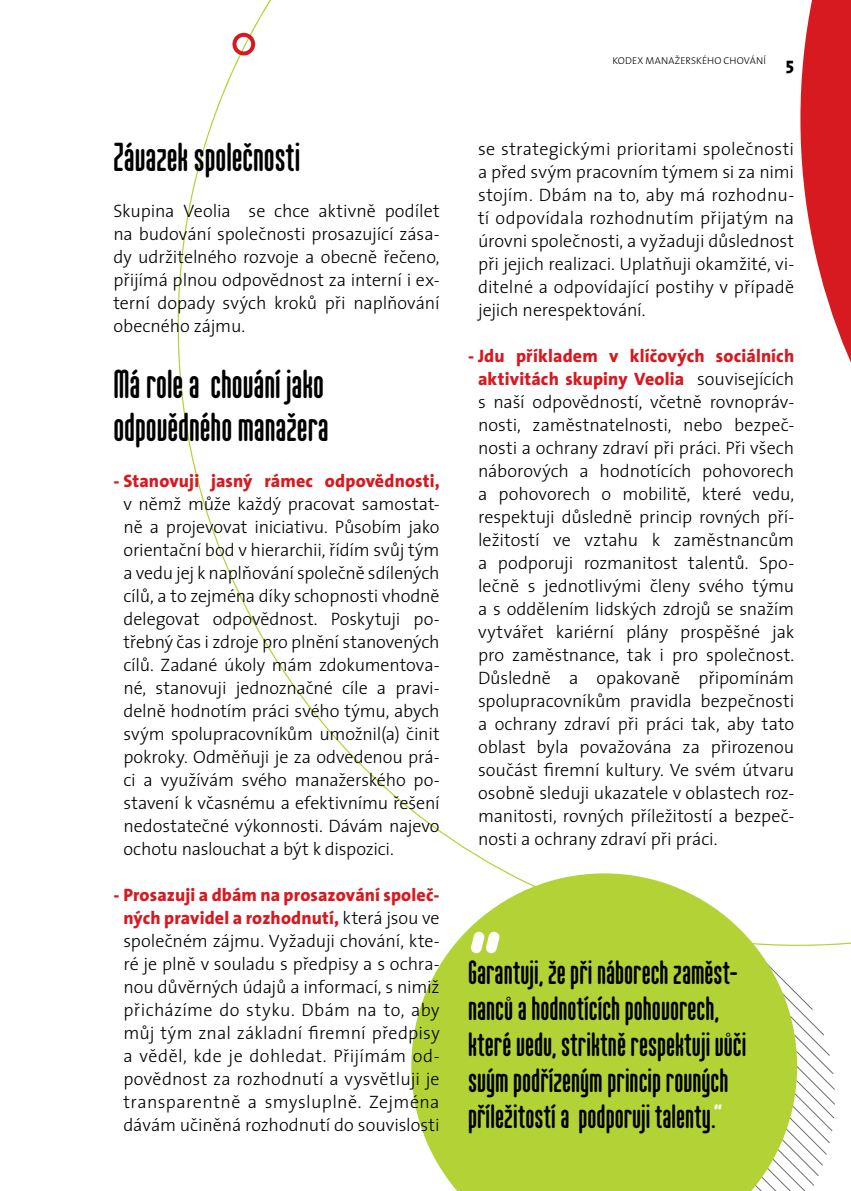
<style>
.page{position:relative;width:851px;height:1191px;background:#fff}
.page>*{position:absolute;margin:0;border:0;box-sizing:border-box;transform-origin:0 0}
.t1{font:120px "Marten";color:#fff}
.t2{font:36px/43.2px "Marten";color:#000}
.t3{font:30px/36px "Marten";color:#000}
.t4{font:300 18px/23px "The Sans 3";color:#000;text-align:justify}
.t5{font:800 18px/23px "The Sans 8";letter-spacing:.005em;color:#d71920;text-align:center}
.t6{font:800 18px "The Sans 8";color:#000}
.t7{font:300 10px "The Sans 3";letter-spacing:.015em;color:#000}
.s1{font-family:"The Sans 3";font-weight:300;color:#000}
.s2{color:#fff}
</style>
<div class="page">
<svg style="left:232px;top:33px;width:23px;height:22px"></svg>
<svg style="left:797px;top:993px;width:37px;height:198px"></svg>
<svg style="left:411px;top:873px;width:386px;height:318px;fill:#b3d235"></svg>
<svg style="left:800px;top:0;width:50px;height:360px"></svg>
<h2 class="t2" style="left:113px;top:134px;width:188px">Závazek společnosti</h2>
<p class="t4" style="left:113px;top:198px;width:328px">Skupina Veolia se chce aktivně podílet na budování společnosti prosazující zása&shy;dy udržitelného rozvoje a obecně řečeno, přijímá plnou odpovědnost za interní i ex&shy;terní dopady svých kroků při naplňování obecného zájmu.</p>
<h2 class="t2" style="left:113px;top:362px;width:217px">Má role a chování jako odpovědného manažera</h2>
<p class="t5" style="left:113px;top:469px;width:327px">- Stanovuji jasný rámec odpovědnosti,</p>
<p class="t4" style="left:123px;top:492px;width:318px">v němž může každý pracovat samostat&shy;ně a projevovat iniciativu. Působím jako orientační bod v hierarchii, řídím svůj tým a vedu jej k naplňování společně sdílených cílů, a to zejména díky schopnosti vhodně delegovat odpovědnost. Poskytuji po&shy;třebný čas i zdroje pro plnění stanovených cílů. Zadané úkoly mám zdokumentova&shy;né, stanovuji jednoznačné cíle a pravi&shy;delně hodnotím práci svého týmu, abych svým spolupracovníkům umožnil(a) činit pokroky. Odměňuji je za odvedenou prá&shy;ci a využívám svého manažerského po&shy;stavení k včasnému a efektivnímu řešení nedostatečné výkonnosti. Dávám najevo ochotu naslouchat a být k dispozici.</p>
<p class="t5" style="left:113px;top:883px;width:327px">- Prosazuji a dbám na prosazování společ&shy;ných pravidel a rozhodnutí, <span class="s1">která jsou ve</span></p>
<p class="t4" style="left:123px;top:929px;width:318px">společném zájmu. Vyžaduji chování, kte&shy;ré je plně v souladu s předpisy a s ochra&shy;nou důvěrných údajů a informací, s nimiž přicházíme do styku. Dbám na to, aby můj tým znal základní firemní předpisy a věděl, kde je dohledat. Přijímám od&shy;povědnost za rozhodnutí a vysvětluji je transparentně a smysluplně. Zejména dávám učiněná rozhodnutí do souvislosti</p>
<p class="t7" style="left:612px;top:52px;width:155px">Kodex manažerského chování</p>
<p class="t6" style="left:785px;top:48px;width:10px">5</p>
<p class="t4" style="left:478px;top:137px;width:318px">se strategickými prioritami společnosti a před svým pracovním týmem si za nimi stojím. Dbám na to, aby má rozhodnu&shy;tí odpovídala rozhodnutím přijatým na úrovni společnosti, a vyžaduji důslednost při jejich realizaci. Uplatňuji okamžité, vi&shy;ditelné a odpovídající postihy v případě jejich nerespektování.</p>
<p class="t5" style="left:468px;top:344px;width:327px">- Jdu příkladem v klíčových sociálních aktivitách skupiny Veolia <span class="s1">souvisejících</span></p>
<p class="t4" style="left:478px;top:390px;width:318px">s naší odpovědností, včetně rovnopráv&shy;nosti, zaměstnatelnosti, nebo bezpeč&shy;nosti a ochrany zdraví při práci. Při všech náborových a hodnotících pohovorech a pohovorech o mobilitě, které vedu, respektuji důsledně princip rovných pří&shy;ležitostí ve vztahu k zaměstnancům a podporuji rozmanitost talentů. Spo&shy;lečně s jednotlivými členy svého týmu a s oddělením lidských zdrojů se snažím vytvářet kariérní plány prospěšné jak pro zaměstnance, tak i pro společnost.<br>Důsledně a opakovaně připomínám spolupracovníkům pravidla bezpečnosti a ochrany zdraví při práci tak, aby tato oblast byla považována za přirozenou součást firemní kultury. Ve svém útvaru osobně sleduji ukazatele v oblastech roz&shy;manitosti, rovných příležitostí a bezpeč&shy;nosti a ochrany zdraví při práci.</p>
<h1 class="t1" style="left:468px;top:823px;width:36px">„</h1>
<h3 class="t3" style="left:468px;top:954px;width:280px">Garantuji, že při náborech zaměst&shy;nanců a hodnotících pohovorech, které vedu, striktně respektuji vůči svým podřízeným princip rovných příležitostí a podporuji talenty.<span class="s2">“</span></h3>
</div>
